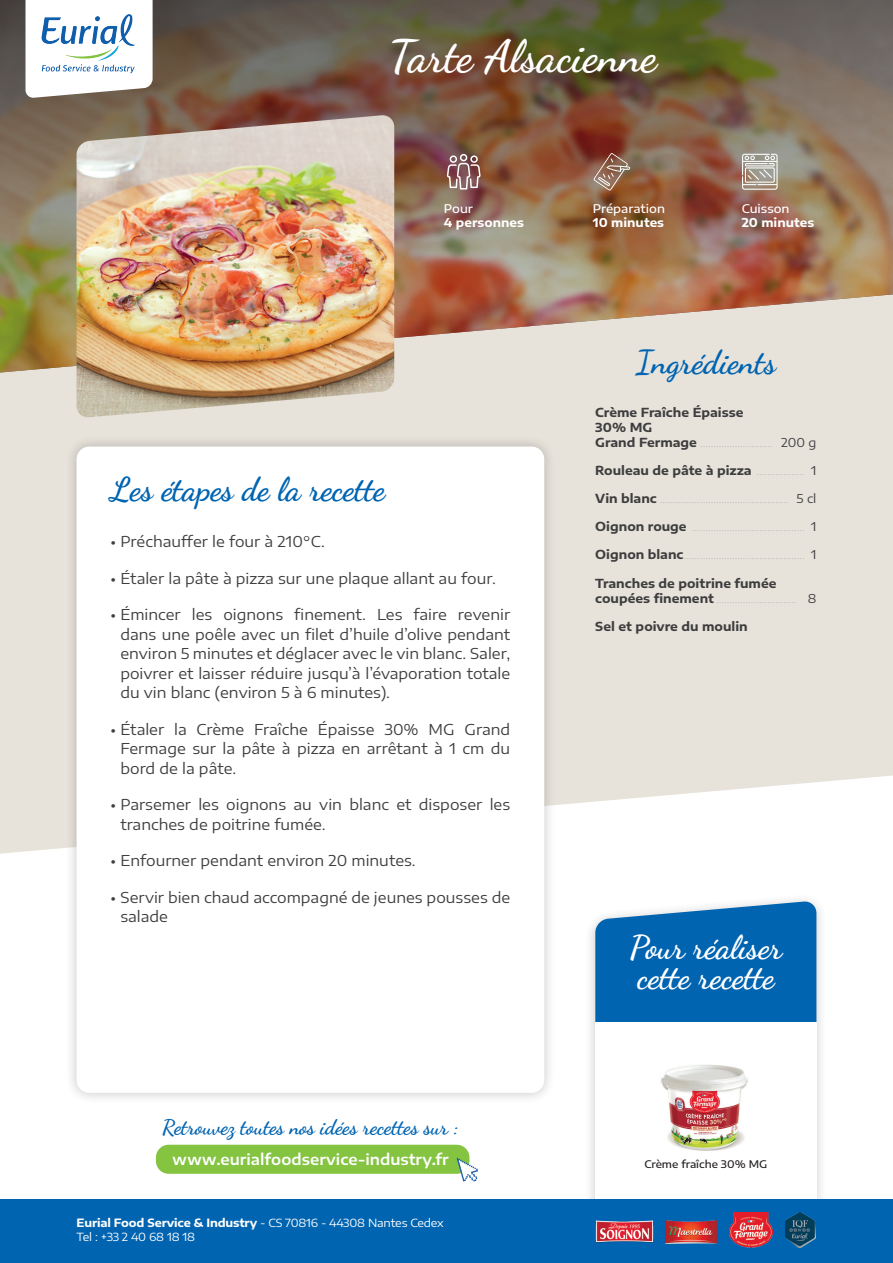
<style>
.page{position:relative;width:893px;height:1263px;background:#fff}
.page>*{position:absolute;margin:0;border:0;box-sizing:border-box;transform-origin:0 0}
.t1{font:700 45px "Dancing Script";color:#fff}
.t2{font:700 33px "Dancing Script";color:#0164b1}
.t3{font:700 33px/30px "Dancing Script";color:#fff}
.t4{font:700 21px "Dancing Script";color:#0164b1}
.t5{font:15px/19.5px "Encode Sans Expanded";color:#3e3e3f;text-align:justify}
.t6{font:600 15px "Encode Sans Expanded";color:#fff}
.t7{font:700 12.3px/15.3px "Encode Sans Expanded";color:#3e3e3f}
.t8{font:100 12.3px "Encode Sans Expanded";color:#939598}
.t9{font:700 12px "Encode Sans Expanded";color:#fff}
.t10{font:500 12px "Encode Sans Expanded";color:#fff}
.t11{font:11.25px/13.5px "Encode Sans Expanded";letter-spacing:-.015em;color:#fff}
.t12{font:500 10.5px "Encode Sans Expanded";color:#231f20}
.s1{font-weight:700}
.s2{font-weight:100;color:#939598}
.s3{font-weight:400}
.s4{font-weight:700;color:#3e3e3f}
.s5{font-weight:400;color:#3e3e3f}
</style>
<div class="page">
<svg style="left:590px;top:899px;width:231px;height:300px;fill:#f0f0f0"></svg>
<svg style="left:595px;top:900px;width:221px;height:122px;background:#1670b7"></svg>
<div style="left:595px;top:1022px;width:221px;height:208px;background:#fff"></div>
<svg style="left:0;top:374px;width:893px;height:480px;background:#e9e5de"></svg>
<img style="left:0;top:0;width:893px;height:374px">
<div style="left:65px;top:435px;width:491px;height:669px;background:#231f20;opacity:.25"></div>
<div style="left:77px;top:446px;width:467px;height:647px;background:#fff;border-radius:13px"></div>
<div style="left:0;top:1199px;width:893px;height:64px;background:#0164b1"></div>
<img style="left:77px;top:115px;width:317px;height:303px">
<svg style="left:26px;top:0;width:127px;height:98px"></svg>
<img style="left:40px;top:13px;width:97px;height:61px">
<svg style="left:742px;top:154px;width:36px;height:36px"></svg>
<svg style="left:593px;top:153px;width:38px;height:38px"></svg>
<svg style="left:447px;top:154px;width:34px;height:36px"></svg>
<img style="left:590px;top:1197px;width:64px;height:46px">
<img style="left:666px;top:1220px;width:50px;height:23px">
<img style="left:730px;top:1212px;width:42px;height:35px">
<img style="left:785px;top:1212px;width:30px;height:35px">
<div style="left:156px;top:1145px;width:313px;height:29px;background:#84c440;border-radius:13px"></div>
<svg style="left:457px;top:1158px;width:21px;height:23px"></svg>
<img style="left:661px;top:1064px;width:87px;height:87px">
<h1 class="t1" style="left:389px;top:28px;width:269px">Tarte Alsacienne</h1>
<p class="t10" style="left:444px;top:200px;width:31px">Pour</p>
<p class="t9" style="left:444px;top:213px;width:81px">4 personnes</p>
<p class="t10" style="left:593px;top:200px;width:74px">Préparation</p>
<p class="t9" style="left:593px;top:213px;width:73px">10 minutes</p>
<p class="t10" style="left:742px;top:200px;width:49px">Cuisson</p>
<p class="t9" style="left:742px;top:213px;width:74px">20 minutes</p>
<h2 class="t2" style="left:111px;top:469px;width:276px">Les étapes de la recette</h2>
<p class="t5" style="left:111px;top:531px;width:216px">• Préchauffer le four à 210°C.</p>
<p class="t5" style="left:111px;top:567px;width:387px">• Étaler la pâte à pizza sur une plaque allant au four.</p>
<p class="t5" style="left:120px;top:604px;width:391px;text-indent:-10px">• Émincer les oignons finement. Les faire revenir dans une poêle avec un filet d’huile d’olive pendant environ 5 minutes et déglacer avec le vin blanc. Saler, poivrer et laisser réduire jusqu’à l’évaporation totale du vin blanc (environ 5 à 6 minutes).</p>
<p class="t5" style="left:120px;top:718px;width:391px;text-indent:-10px">• Étaler la Crème Fraîche Épaisse 30% MG Grand Fermage sur la pâte à pizza en arrêtant à 1 cm du bord de la pâte.</p>
<p class="t5" style="left:120px;top:794px;width:391px;text-indent:-10px">• Parsemer les oignons au vin blanc et disposer les tranches de poitrine fumée.</p>
<p class="t5" style="left:111px;top:850px;width:307px">• Enfourner pendant environ 20 minutes.</p>
<p class="t5" style="left:120px;top:886px;width:391px;text-indent:-10px">• Servir bien chaud accompagné de jeunes pousses de salade</p>
<h3 class="t4" style="left:162px;top:1114px;width:298px">Retrouvez toutes nos idées recettes sur :</h3>
<p class="t6" style="left:172px;top:1148px;width:278px">www.eurialfoodservice-industry.fr</p>
<p class="t11" style="left:77px;top:1215px;width:369px"><span class="s1">Eurial Food Service &amp; Industry</span> - CS 70816 - 44308 Nantes Cedex<br>Tel : +33 2 40 68 18 18</p>
<h2 class="t2" style="left:636px;top:341px;width:142px">Ingrédients</h2>
<p class="t7" style="left:595px;top:403px;width:223px">Crème Fraîche Épaisse<br>30% MG<br>Grand Fermage <span class="s2">………………………</span> <span class="s3">200 g</span></p>
<p class="t7" style="left:595px;top:462px;width:223px">Rouleau de pâte à pizza <span class="s2">………………</span> <span class="s3">1</span></p>
<p class="t8" style="left:595px;top:490px;width:223px"><span class="s4">Vin blanc</span> ………………………………………… <span class="s5">5 cl</span></p>
<p class="t8" style="left:595px;top:518px;width:223px"><span class="s4">Oignon rouge</span> …………………………………… <span class="s5">1</span></p>
<p class="t8" style="left:595px;top:546px;width:223px"><span class="s4">Oignon blanc</span>……………………………………… <span class="s5">1</span></p>
<p class="t7" style="left:595px;top:574px;width:223px">Tranches de poitrine fumée coupées finement <span class="s2">…………………………</span> <span class="s3">8</span></p>
<p class="t7" style="left:595px;top:618px;width:154px">Sel et poivre du moulin</p>
<h2 class="t3" style="left:630px;top:932px;width:154px">Pour réaliser cette recette</h2>
<p class="t12" style="left:644px;top:1157px;width:125px">Crème fraîche 30% MG</p>
</div>
